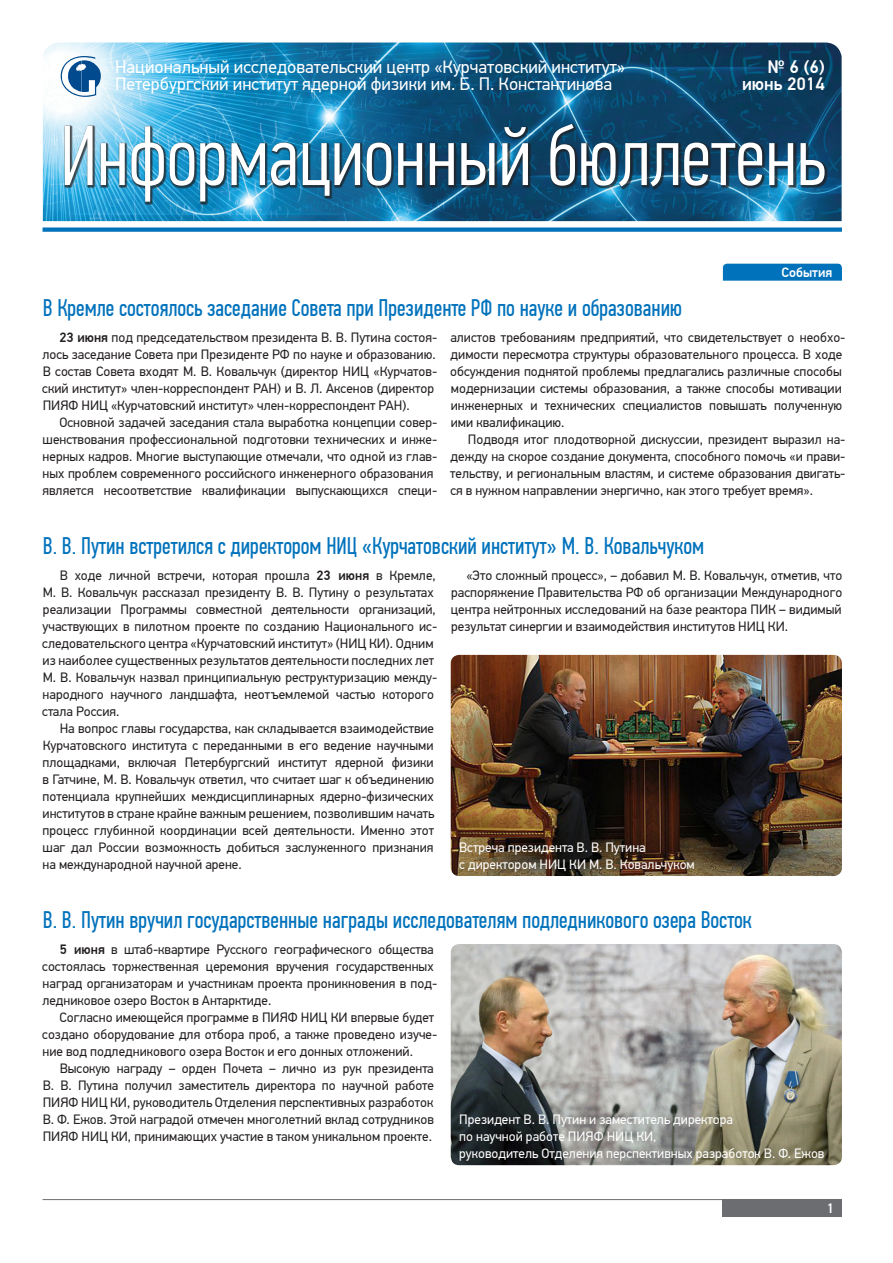
<style>
.page{position:relative;width:893px;height:1263px;background:#fff}
.page>*{position:absolute;margin:0;border:0;box-sizing:border-box;transform-origin:0 0}
.t1{font:300 85.2px "PF Din Text Comp Pro";color:#fff}
.Head_1{font:24px "PF Din Text Comp Pro";color:#0072bc}
.t2{font:18px "PF Din Text Pro";color:#fff}
.t3{font:500 18px "PF Din Text Pro";color:#fff}
.Text_General{font:13.5px/17px "PF Din Text Pro";color:#231f20}
.Text_General-2{font:13.5px/17px "PF Din Text Pro";color:#fff}
.Lines{font:500 13.5px "PF Din Text Pro";color:#fff}
.s1{font-weight:500}
</style>
<div class="page">
<img style="left:43px;top:43px;width:799px;height:178px">
<div style="left:65px;top:124px;width:763px;height:81px;background:#231f20;opacity:.75"></div>
<svg style="left:61px;top:56px;width:40px;height:41px"></svg>
<div style="left:723px;top:1199px;width:119px;height:17px;background:#6c6d70"></div>
<hr style="left:43px;top:1199px;width:799px;height:1px;background:#6c6d70">
<div style="left:723px;top:264px;width:119px;height:17px;background:#0072bc"></div>
<div style="left:43px;top:227px;width:799px;height:5px;background:#0072bc"></div>
<img style="left:451px;top:655px;width:391px;height:221px">
<img style="left:451px;top:944px;width:391px;height:221px">
<p class="t2" style="left:115px;top:56px;width:511px">Национальный исследовательский центр «Курчатовский институт»</p>
<p class="t2" style="left:115px;top:73px;width:498px">Петербургский институт ядерной физики им. Б. П. Константинова</p>
<p class="t3" style="left:767px;top:56px;width:59px">№ 6 (6)</p>
<p class="t3" style="left:742px;top:73px;width:84px">июнь 2014</p>
<p class="t1" style="left:60px;top:107px;width:768px">Информационный бюллетень</p>
<p class="Head_1" style="left:43px;top:294px;width:641px">В Кремле состоялось заседание Совета при Президенте РФ по науке и образованию</p>
<p class="Lines" style="left:781px;top:264px;width:53px">События</p>
<p class="Text_General" style="left:42px;top:329px;width:397px;text-indent:17px"><span class="s1">23 июня</span> под председательством президента В. В. Путина состоя&shy;лось заседание Совета при Президенте РФ по науке и образованию.<br>В состав Совета входят М. В. Ковальчук (директор НИЦ «Курчатов&shy;ский институт» член-корреспондент РАН) и В. Л. Аксенов (директор ПИЯФ НИЦ «Курчатовский институт» член‑корреспондент РАН).</p>
<p class="Text_General" style="left:43px;top:414px;width:396px;text-indent:17px">Основной задачей заседания стала выработка концепции совер&shy;шенствования профессиональной подготовки технических и инже&shy;нерных кадров. Многие выступающие отмечали, что одной из глав&shy;ных проблем современного российского инженерного образования является несоответствие квалификации выпускающихся специ-</p>
<p class="Text_General" style="left:450px;top:329px;width:397px">алистов требованиям предприятий, что свидетельствует о необхо&shy;димости пересмотра структуры образовательного процесса. В ходе обсуждения поднятой проблемы предлагались различные способы модернизации системы образования, а также способы мотивации инженерных и технических специалистов повышать полученную ими квалификацию.</p>
<p class="Text_General" style="left:450px;top:431px;width:397px;text-align:justify;text-indent:18px">Подводя итог плодотворной дискуссии, президент выразил на&shy;дежду на скорое создание документа, способного помочь «и прави&shy;тельству, и региональным властям, и системе образования двигать&shy;ся в нужном направлении энергично, как этого требует время».</p>
<p class="Head_1" style="left:43px;top:532px;width:663px">В. В. Путин встретился с директором НИЦ «Курчатовский институт» М. В. Ковальчуком</p>
<p class="Text_General" style="left:42px;top:567px;width:397px;text-indent:17px">В ходе личной встречи, которая прошла <span class="s1">23 июня</span> в Кремле, М. В. Ковальчук рассказал президенту В. В. Путину о результатах реализации Программы совместной деятельности организаций, участвующих в пилотном проекте по созданию Национального ис&shy;следовательского центра «Курчатовский институт» (НИЦ КИ). Одним из наиболее существенных результатов деятельности последних лет М. В. Ковальчук назвал принципиальную реструктуризацию между&shy;народного научного ландшафта, неотъемлемой частью которого стала Россия.</p>
<p class="Text_General" style="left:43px;top:720px;width:393px;text-align:justify;text-indent:17px">На вопрос главы государства, как складывается взаимодействие Курчатовского института с переданными в его ведение научными площадками, включая Петербургский институт ядерной физики в Гатчине, М. В. Ковальчук ответил, что считает шаг к объединению потенциала крупнейших междисциплинарных ядерно-физических институтов в стране крайне важным решением, позволившим начать процесс глубинной координации всей деятельности. Именно этот шаг дал России возможность добиться заслуженного признания на международной научной арене.</p>
<p class="Head_1" style="left:43px;top:906px;width:711px">В. В. Путин вручил государственные награды исследователям подледникового озера Восток</p>
<p class="Text_General" style="left:42px;top:941px;width:397px;text-indent:18px"><span class="s1">5 июня</span> в штаб-квартире Русского географического общества состоялась торжественная церемония вручения государственных наград организаторам и участникам проекта проникновения в под&shy;ледниковое озеро Восток в Антарктиде.</p>
<p class="Text_General" style="left:42px;top:1009px;width:397px;text-indent:17px">Согласно имеющейся программе в ПИЯФ НИЦ КИ впервые будет создано оборудование для отбора проб, а также проведено изуче&shy;ние вод подледникового озера Восток и его донных отложений.</p>
<p class="Text_General" style="left:43px;top:1060px;width:393px;text-align:justify;text-indent:17px">Высокую награду – орден Почета – лично из рук президента В. В. Путина получил заместитель директора по научной работе ПИЯФ НИЦ КИ, руководитель Отделения перспективных разработок В. Ф. Ежов. Этой наградой отмечен многолетний вклад сотрудников ПИЯФ НИЦ КИ, принимающих участие в таком уникальном проекте.</p>
<p class="Text_General" style="left:451px;top:567px;width:393px;text-align:justify;text-indent:16px">«Это сложный процесс», – добавил М. В. Ковальчук, отметив, что распоряжение Правительства РФ об организации Международного центра нейтронных исследований на базе реактора ПИК – видимый результат синергии и взаимодействия институтов НИЦ КИ.</p>
<p class="Text_General-2" style="left:459px;top:839px;width:237px">Встреча президента В. В. Путина<br>с директором НИЦ КИ М. В. Ковальчуком</p>
<p class="Text_General-2" style="left:459px;top:1111px;width:367px">Президент В. В. Путин и заместитель директора<br>по научной работе ПИЯФ НИЦ КИ,<br>руководитель Отделения перспективных разработок В. Ф. Ежов</p>
<p class="Lines" style="left:827px;top:1200px;width:9px">1</p>
</div>
